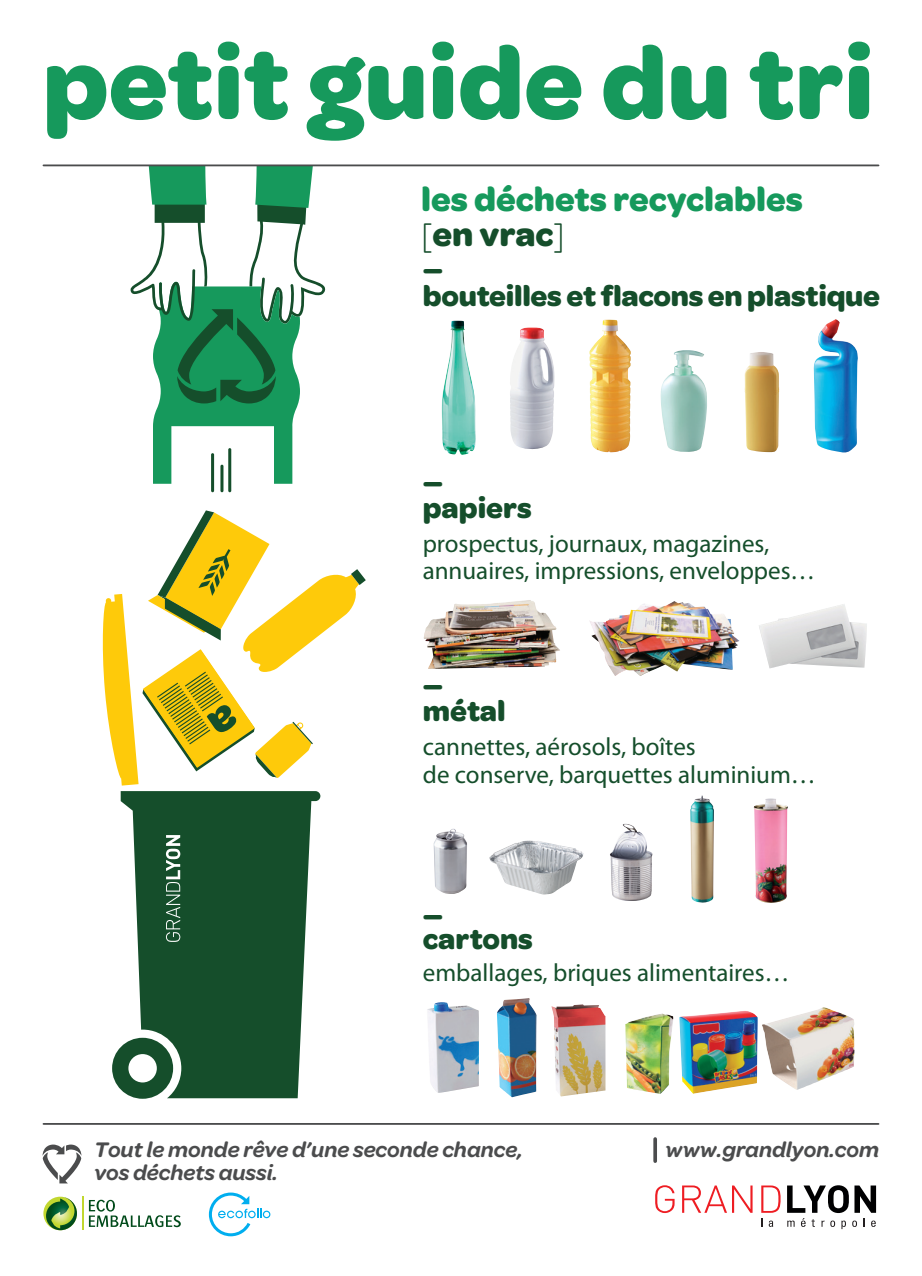
<style>
.page{position:relative;width:922px;height:1276px;background:#fff}
.page>*{position:absolute;margin:0;border:0;box-sizing:border-box;transform-origin:0 0}
.t1{font:700 105px "Omnes";color:#16995c}
.t2{font:700 35px/35px "Omnes";color:#16995c}
.t3{font:700 30px "Omnes";letter-spacing:-.01em;color:#154e2b}
.t4{font:700 27.5px "Omnes";color:#154e2b}
.t5{font:25px/27.5px "Myriad Pro";color:#154e2b}
.t6{font:italic 600 22.5px "Omnes";color:#4b4c4d}
.s1{font-weight:300;color:#154e2b}
.s2{color:#154e2b}
</style>
<div class="page">
<svg style="left:112px;top:1047px;width:9px;height:43px"></svg>
<svg style="left:129px;top:166px;width:197px;height:318px"></svg>
<hr style="left:211px;top:453px;width:3px;height:39px;background:#154e2b;border-radius:2px">
<hr style="left:220px;top:465px;width:3px;height:27px;background:#154e2b;border-radius:2px">
<hr style="left:228px;top:448px;width:3px;height:44px;background:#154e2b;border-radius:2px">
<svg style="left:121px;top:791px;width:199px;height:307px;fill:#154e2b"></svg>
<svg style="left:166px;top:835px;width:14px;height:107px"></svg>
<svg style="left:102px;top:510px;width:264px;height:275px"></svg>
<hr style="left:43px;top:1123px;width:835px;height:1px;background:#4b4c4d">
<svg style="left:653px;top:1139px;width:4px;height:22px"></svg>
<svg style="left:43px;top:1144px;width:38px;height:39px"></svg>
<hr style="left:82px;top:1196px;width:1px;height:34px;background:#c1d72f">
<svg style="left:89px;top:1199px;width:92px;height:28px"></svg>
<svg style="left:43px;top:1196px;width:34px;height:34px"></svg>
<svg style="left:46px;top:1196px;width:31px;height:34px"></svg>
<hr style="left:43px;top:164px;width:835px;height:2px;background:#4b4c4d">
<img style="left:441px;top:321px;width:35px;height:134px">
<img style="left:510px;top:327px;width:44px;height:122px">
<img style="left:589px;top:320px;width:42px;height:132px">
<img style="left:660px;top:350px;width:47px;height:102px">
<img style="left:744px;top:352px;width:35px;height:100px">
<img style="left:813px;top:319px;width:45px;height:134px">
<img style="left:759px;top:604px;width:107px;height:64px">
<img style="left:433px;top:828px;width:34px;height:66px">
<img style="left:427px;top:1002px;width:52px;height:91px">
<img style="left:490px;top:840px;width:37px;height:17px">
<img style="left:679px;top:1011px;width:78px;height:82px">
<img style="left:610px;top:824px;width:42px;height:77px">
<img style="left:551px;top:1004px;width:54px;height:92px">
<img style="left:690px;top:795px;width:24px;height:108px">
<img style="left:625px;top:1013px;width:44px;height:81px">
<img style="left:753px;top:798px;width:34px;height:105px">
<img style="left:497px;top:998px;width:39px;height:99px">
<svg style="left:655px;top:1185px;width:19px;height:28px"></svg>
<svg style="left:682px;top:1185px;width:70px;height:27px"></svg>
<svg style="left:761px;top:1185px;width:19px;height:27px"></svg>
<svg style="left:768px;top:1220px;width:5px;height:7px"></svg>
<svg style="left:787px;top:1185px;width:88px;height:44px"></svg>
<svg style="left:209px;top:1192px;width:61px;height:44px"></svg>
<img style="left:590px;top:602px;width:83px;height:74px">
<img style="left:423px;top:600px;width:129px;height:69px">
<img style="left:762px;top:1007px;width:92px;height:83px">
<h1 class="t1" style="left:43px;top:6px;width:832px">petit guide du tri</h1>
<h2 class="t2" style="left:421px;top:180px;width:383px">les déchets recyclables <span class="s1">[</span><span class="s2">en vrac</span><span class="s1">]</span></h2>
<p class="t4" style="left:423px;top:248px;width:22px">—</p>
<p class="t3" style="left:423px;top:273px;width:458px">bouteilles et flacons en plastique</p>
<p class="t4" style="left:422px;top:461px;width:22px">—</p>
<p class="t3" style="left:422px;top:486px;width:111px">papiers</p>
<p class="t5" style="left:422px;top:529px;width:394px">prospectus, journaux, magazines, annuaires, impressions, enveloppes…</p>
<p class="t4" style="left:423px;top:664px;width:22px">—</p>
<p class="t3" style="left:423px;top:689px;width:84px">métal</p>
<p class="t5" style="left:423px;top:732px;width:394px">cannettes, aérosols, boîtes<br>de conserve, barquettes aluminium…</p>
<p class="t4" style="left:423px;top:895px;width:22px">—</p>
<p class="t3" style="left:423px;top:917px;width:112px">cartons</p>
<p class="t5" style="left:423px;top:958px;width:368px">emballages, briques alimentaires…</p>
<p class="t6" style="left:94px;top:1137px;width:430px">Tout le monde rêve d’une seconde chance,</p>
<p class="t6" style="left:665px;top:1137px;width:215px">www.grandlyon.com</p>
<p class="t6" style="left:94px;top:1159px;width:185px">vos déchets aussi.</p>
</div>
